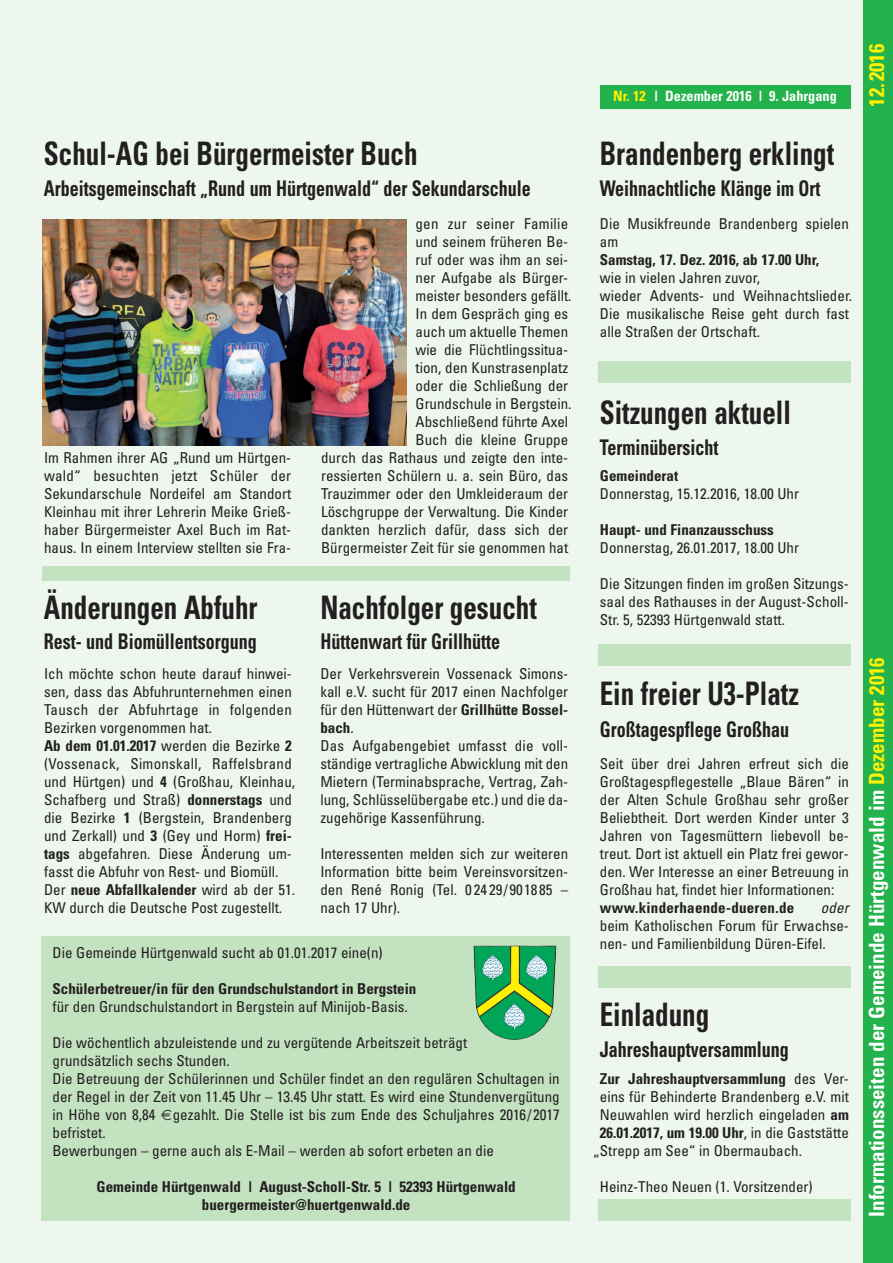
<style>
.page{position:relative;width:893px;height:1263px;background:#edf7ed}
.page>*{position:absolute;margin:0;border:0;box-sizing:border-box;transform-origin:0 0}
.t1{font:700 condensed 32.4px "Univers";color:#231f20;scale:.83 1}
.t2{font:700 condensed 21.6px "Univers";color:#231f20;scale:.83 1}
.t3{font:700 condensed 21px "Univers";color:#fff}
.t4{font:700 condensed 21px "Univers";color:#fff101}
.t5{font:condensed 15px/18px "Univers";color:#231f20}
.t6{font:700 condensed 15px/18px "Univers";color:#231f20;text-align:center}
.t7{font:700 condensed 15px "Univers";letter-spacing:.02em;color:#231f20}
.t8{font:italic condensed 15px "Univers";color:#231f20}
.t9{font:700 condensed 14.25px "Univers";color:#fff}
.s1{font-weight:700}
.s2{color:#fff101}
.s3{font-weight:400}
</style>
<div class="page">
<div style="left:600px;top:85px;width:250px;height:23px;background:#23b24b"></div>
<div style="left:863px;top:0;width:30px;height:1263px;background:#23b24b"></div>
<div style="left:598px;top:361px;width:252px;height:21px;background:#c3e2c0"></div>
<div style="left:43px;top:566px;width:527px;height:15px;background:#c3e2c0"></div>
<div style="left:598px;top:644px;width:252px;height:21px;background:#c3e2c0"></div>
<div style="left:41px;top:936px;width:529px;height:284px;background:#c3e2c0"></div>
<div style="left:598px;top:967px;width:252px;height:21px;background:#c3e2c0"></div>
<div style="left:598px;top:1199px;width:252px;height:21px;background:#c3e2c0"></div>
<img style="left:473px;top:946px;width:83px;height:94px">
<img style="left:43px;top:219px;width:363px;height:227px">
<h1 class="t1" style="left:44px;top:142px;width:452px">Schul-AG bei Bürgermeister Buch</h1>
<h2 class="t2" style="left:44px;top:180px;width:588px">Arbeitsgemeinschaft „Rund um Hürtgenwald“ der Sekundarschule</h2>
<p class="t5" style="left:44px;top:450px;width:249px;text-align:justify">Im Rahmen ihrer AG „Rund um Hürtgen&shy;wald“ besuchten jetzt Schüler der Sekundarschule Nordeifel am Standort Kleinhau mit ihrer Lehrerin Meike Grieß&shy;haber Bürgermeister Axel Buch im Rat&shy;haus. In einem Interview stellten sie Fra-</p>
<h1 class="t1" style="left:44px;top:595px;width:259px">Änderungen Abfuhr</h1>
<h2 class="t2" style="left:44px;top:633px;width:258px">Rest- und Biomüllentsorgung</h2>
<p class="t5" style="left:321px;top:216px;width:252px;text-align:right">gen zur seiner Familie<br>und seinem früheren Be-<br>ruf oder was ihm an sei-<br>ner Aufgabe als Bürger-<br>meister besonders gefällt.<br>In dem Gespräch ging es<br>auch um aktuelle Themen<br>wie die Flüchtlingssitua-<br>tion, den Kunstrasenplatz<br>oder die Schließung der<br>Grundschule in Bergstein.<br>Abschließend führte Axel<br>Buch die kleine Gruppe<br>durch das Rathaus und zeigte den inte&shy;ressierten Schülern u. a. sein Büro, das<br>Trauzimmer oder den Umkleideraum der<br>Löschgruppe der Verwaltung. Die Kinder dankten herzlich dafür, dass sich der<br>Bürgermeister Zeit für sie genommen hat</p>
<h1 class="t1" style="left:320px;top:595px;width:262px">Nachfolger gesucht</h1>
<h2 class="t2" style="left:320px;top:633px;width:218px">Hüttenwart für Grillhütte</h2>
<p class="t5" style="left:320px;top:666px;width:249px">Der Verkehrsverein Vossenack Simons&shy;kall e.V. sucht für 2017 einen Nachfolger für den Hüttenwart der <span class="s1">Grillhütte Bossel&shy;bach</span>.<br>Das Aufgabengebiet umfasst die voll&shy;ständige vertragliche Abwicklung mit den Mietern (Terminabsprache, Vertrag, Zah&shy;lung, Schlüsselübergabe etc.) und die da&shy;zugehörige Kassenführung.</p>
<p class="t5" style="left:320px;top:846px;width:249px;text-align:justify">Interessenten melden sich zur weiteren Information bitte beim Vereinsvorsitzen&shy;den René Ronig (Tel. 0 24 29/9018 85 – nach 17 Uhr).</p>
<p class="t5" style="left:53px;top:945px;width:332px">Die Gemeinde Hürtgenwald sucht ab 01.01.2017 eine(n)</p>
<p class="t6" style="left:53px;top:981px;width:365px">Schülerbetreuer/in für den Grundschulstandort in Bergstein</p>
<p class="t5" style="left:53px;top:999px;width:357px">für den Grundschulstandort in Bergstein auf Minijob-Basis.</p>
<p class="t5" style="left:52px;top:1035px;width:509px">Die wöchentlich abzuleistende und zu vergütende Arbeitszeit beträgt<br>grundsätzlich sechs Stunden.<br>Die Betreuung der Schülerinnen und Schüler findet an den regulären Schultagen in der Regel in der Zeit von 11.45 Uhr – 13.45 Uhr statt. Es wird eine Stundenvergütung in Höhe von 8,84 gezahlt. Die Stelle ist bis zum Ende des Schuljahres 2016/2017 befristet.<br>Bewerbungen – gerne auch als E-Mail – werden ab sofort erbeten an die</p>
<p class="t6" style="left:97px;top:1179px;width:421px">Gemeinde Hürtgenwald | August-Scholl-Str. 5 | 52393 Hürtgenwald buergermeister@huertgenwald.de</p>
<p class="t5" style="left:44px;top:666px;width:253px">Ich möchte schon heute darauf hinwei&shy;sen, dass das Abfuhrunternehmen einen Tausch der Abfuhrtage in folgenden Bezirken vorgenommen hat.<br><span class="s1">Ab dem 01.01.2017</span> werden die Bezirke <span class="s1">2 </span>(Vossenack, Simonskall, Raffelsbrand und Hürtgen) und <span class="s1">4</span> (Großhau, Kleinhau, Schafberg und Straß) <span class="s1">donnerstags</span> und die Bezirke <span class="s1">1</span> (Bergstein, Brandenberg und Zerkall) und <span class="s1">3</span> (Gey und Horm) <span class="s1">frei&shy;tags</span> abgefahren. Diese Änderung um&shy;fasst die Abfuhr von Rest- und Biomüll.<br>Der <span class="s1">neue Abfallkalender</span> wird ab der 51.<br>KW durch die Deutsche Post zugestellt.</p>
<p class="t9" style="left:613px;top:91px;width:225px"><span class="s2">Nr. 12</span> | Dezember 2016 | 9. Jahrgang</p>
<h1 class="t1" style="left:600px;top:142px;width:284px">Brandenberg erklingt</h1>
<h2 class="t2" style="left:600px;top:181px;width:267px">Weihnachtliche Klänge im Ort</h2>
<p class="t5" style="left:600px;top:216px;width:251px">Die Musikfreunde Brandenberg spielen am</p>
<p class="t6" style="left:600px;top:252px;width:221px">Samstag, 17. Dez. 2016, ab 17.00 Uhr,</p>
<p class="t5" style="left:600px;top:270px;width:254px">wie in vielen Jahren zuvor,<br>wieder Advents- und Weihnachtslieder.<br>Die musikalische Reise geht durch fast alle Straßen der Ortschaft.</p>
<h3 class="t4" style="left:869px;top:107px;width:64px;rotate:-90deg">12.2016</h3>
<h1 class="t1" style="left:600px;top:400px;width:232px">Sitzungen aktuell</h1>
<p class="t6" style="left:600px;top:468px;width:80px">Gemeinderat</p>
<p class="t5" style="left:600px;top:486px;width:201px">Donnerstag, 15.12.2016, 18.00 Uhr</p>
<p class="t6" style="left:600px;top:522px;width:175px">Haupt- und Finanzausschuss</p>
<p class="t5" style="left:600px;top:540px;width:201px">Donnerstag, 26.01.2017, 18.00 Uhr</p>
<p class="t5" style="left:600px;top:576px;width:251px;text-align:justify">Die Sitzungen finden im großen Sitzungs&shy;saal des Rathauses in der August-Scholl-Str. 5, 52393 Hürtgenwald statt.</p>
<h2 class="t2" style="left:600px;top:439px;width:144px">Terminübersicht</h2>
<h1 class="t1" style="left:600px;top:681px;width:241px">Ein freier U3-Platz</h1>
<h2 class="t2" style="left:600px;top:721px;width:230px">Großtagespflege Großhau</h2>
<p class="t5" style="left:600px;top:756px;width:251px;text-align:justify">Seit über drei Jahren erfreut sich die Großtagespflegestelle „Blaue Bären“ in der Alten Schule Großhau sehr großer Beliebtheit. Dort werden Kinder unter 3<br>Jahren von Tagesmüttern liebevoll be&shy;treut. Dort ist aktuell ein Platz frei gewor&shy;den. Wer Interesse an einer Betreuung in Großhau hat, findet hier Informationen:</p>
<p class="t7" style="left:600px;top:902px;width:196px">www.kinderhaende-dueren.de</p>
<p class="t8" style="left:821px;top:902px;width:30px">oder</p>
<p class="t5" style="left:600px;top:918px;width:251px">beim Katholischen Forum für Erwachse&shy;nen- und Familienbildung Düren-Eifel.</p>
<h1 class="t1" style="left:600px;top:1002px;width:133px">Einladung</h1>
<h2 class="t2" style="left:600px;top:1041px;width:229px">Jahreshauptversammlung</h2>
<p class="t6" style="left:600px;top:1071px;width:251px">Zur Jahreshauptversammlung <span class="s3">des Ver-</span></p>
<p class="t5" style="left:600px;top:1089px;width:251px">eins für Behinderte Brandenberg e.V. mit</p>
<p class="t5" style="left:600px;top:1107px;width:251px">Neuwahlen wird herzlich eingeladen <span class="s1">am</span></p>
<p class="t6" style="left:600px;top:1125px;width:251px">26.01.2017, um 19.00 Uhr<span class="s3">, in die Gaststätte</span></p>
<p class="t5" style="left:593px;top:1143px;width:210px">„Strepp am See“ in Obermaubach.</p>
<p class="t5" style="left:600px;top:1179px;width:214px">Heinz-Theo Neuen (1. Vorsitzender)</p>
<h3 class="t3" style="left:869px;top:1217px;width:561px;rotate:-90deg">Informationsseiten der Gemeinde Hürtgenwald im <span class="s2">Dezember 2016</span></h3>
</div>
